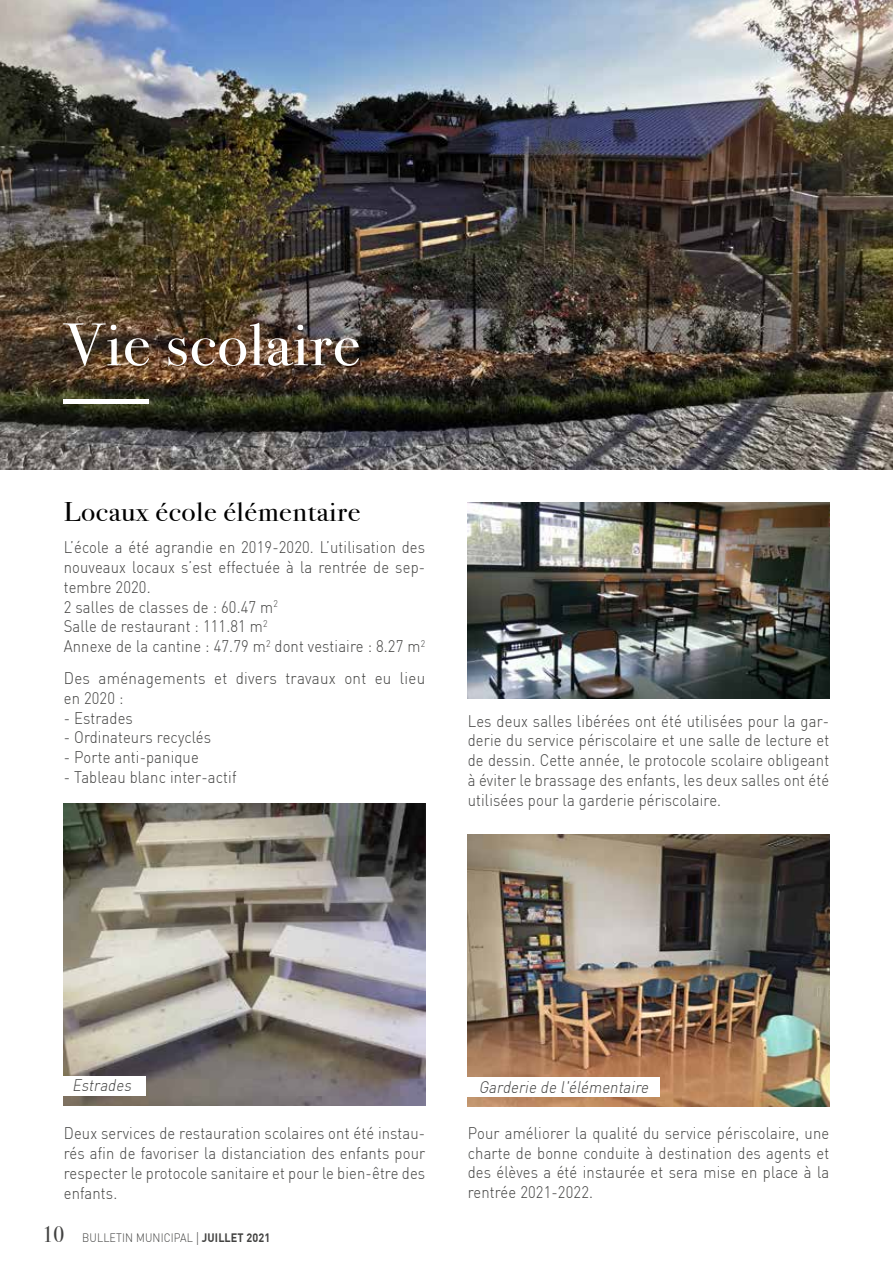
<style>
.page{position:relative;width:893px;height:1263px;background:#fff}
.page>*{position:absolute;margin:0;border:0;box-sizing:border-box;transform-origin:0 0}
.t1{font:60px "Bodoni Svty Two ITCTT";letter-spacing:.02em;color:#fff;scale:1.07 1}
.t2{font:27px "Bodoni Svty Two ITCTT";letter-spacing:.02em;color:#000;scale:1.1 1}
.t3{font:22.5px "Bodoni Svty Two ITCTT";color:#424241;scale:.9 1}
.t4{font:300 16.5px/19.8px "DIN Pro";letter-spacing:.01em;color:#424241;text-align:justify;scale:.9 1}
.t5{font:300 16.5px/19.8px "DIN Pro";letter-spacing:.01em;color:#424241;scale:.92 1}
.t6{font:italic 300 16.5px "DIN Pro";color:#424241;scale:.9 1}
.t7{font:300 12px "DIN Pro";letter-spacing:.01em;color:#424241;scale:.9 1}
.s1{font-size:18px}
.s2{font-weight:700}
</style>
<div class="page">
<img style="left:0;top:0;width:893px;height:470px">
<div style="left:64px;top:399px;width:85px;height:5px;background:#fff"></div>
<img style="left:64px;top:803px;width:361px;height:302px">
<div style="left:49px;top:1076px;width:97px;height:20px;background:#fff"></div>
<img style="left:468px;top:502px;width:361px;height:196px">
<img style="left:468px;top:834px;width:361px;height:272px">
<div style="left:456px;top:1077px;width:203px;height:20px;background:#fff"></div>
<h1 class="t1" style="left:64px;top:296px;width:279px">Vie scolaire</h1>
<h2 class="t2" style="left:64px;top:490px;width:271px">Locaux école élémentaire</h2>
<p class="t4" style="left:64px;top:537px;width:403px;text-align:left">L’école a été agrandie en 2019-2020. L’utilisation des nouveaux locaux s’est effectuée à la rentrée de sep&shy;tembre 2020.<br>2 salles de classes de : 60.47 m<sup>2<br></sup>Salle de restaurant : 111.81 m<sup>2<br></sup>Annexe de la cantine : 47.79 m<sup>2</sup> dont vestiaire : 8.27 m<sup>2</sup></p>
<p class="t5" style="left:64px;top:668px;width:394px">Des aménagements et divers travaux ont eu lieu en 2020 :</p>
<p class="t4" style="left:64px;top:707px;width:78px">- Estrades</p>
<p class="t4" style="left:64px;top:727px;width:165px">- Ordinateurs recyclés</p>
<p class="t4" style="left:64px;top:747px;width:152px">- Porte anti-panique</p>
<p class="t4" style="left:64px;top:767px;width:193px">- Tableau blanc inter-actif</p>
<p class="t4" style="left:468px;top:710px;width:403px">Les deux salles libérées ont été utilisées pour la gar&shy;derie du service périscolaire et une salle de lecture et de dessin. Cette année, le protocole scolaire obligeant à éviter le brassage des enfants, les deux salles ont été utilisées pour la garderie périscolaire.</p>
<p class="t6" style="left:72px;top:1074px;width:71px">Estrades</p>
<p class="t6" style="left:479px;top:1077px;width:194px">Garderie de l'élémentaire</p>
<p class="t4" style="left:64px;top:1123px;width:403px">Deux services de restauration scolaires ont été instau&shy;rés afin de favoriser la distanciation des enfants pour respecter le protocole sanitaire et pour le bien-être des enfants.</p>
<h3 class="t3" style="left:43px;top:1215px;width:26px">10</h3>
<p class="t7" style="left:82px;top:1230px;width:211px">BULLETIN MUNICIPAL <span class="s1">I</span> <span class="s2">JUILLET 2021</span></p>
<p class="t4" style="left:468px;top:1123px;width:403px">Pour améliorer la qualité du service périscolaire, une charte de bonne conduite à destination des agents et des élèves a été instaurée et sera mise en place à la rentrée 2021-2022.</p>
</div>
